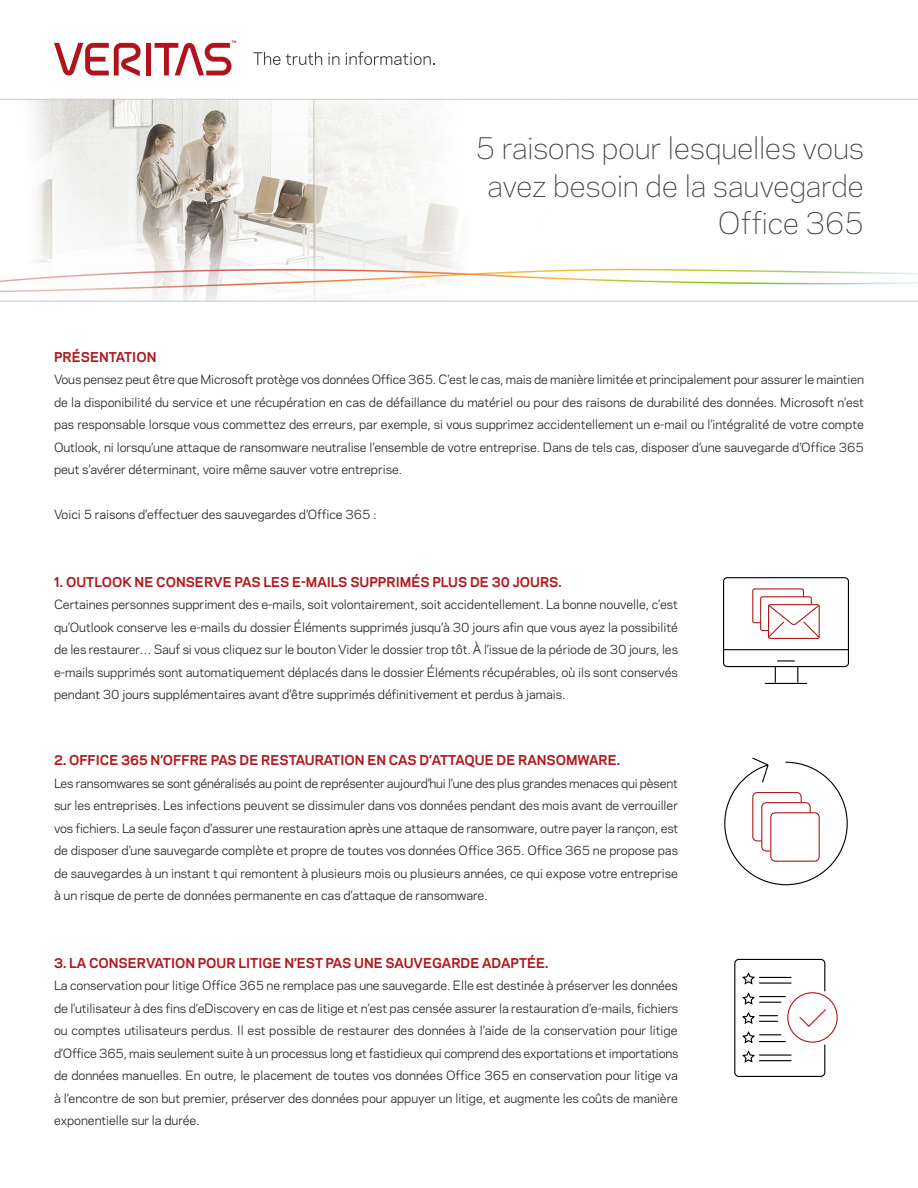
<style>
.page{position:relative;width:918px;height:1188px;background:#fff}
.page>*{position:absolute;margin:0;border:0;box-sizing:border-box;transform-origin:0 0}
.t1{font:300 28.5px/37.5px "Polaris";letter-spacing:-.015em;color:#414142;text-align:right}
.Paragraph_Title{font:700 12.75px "Polaris";color:#b1181e}
.Body_Copy{font:12px/22.5px "Polaris";letter-spacing:-.005em;color:#231f20;text-align:justify}
</style>
<div class="page">
<img style="left:0;top:100px;width:918px;height:201px">
<svg style="left:253px;top:52px;width:69px;height:13px"></svg>
<svg style="left:328px;top:53px;width:11px;height:12px"></svg>
<svg style="left:346px;top:52px;width:89px;height:13px"></svg>
<hr style="left:146px;top:43px;width:4px;height:32px;background:#b0131c">
<svg style="left:54px;top:43px;width:87px;height:33px"></svg>
<svg style="left:155px;top:40px;width:81px;height:35px"></svg>
<hr style="left:0;top:99px;width:918px;height:1px;background:#c9cad4">
<hr style="left:0;top:301px;width:918px;height:1px;background:#c9cad4">
<div style="left:723px;top:577px;width:126px;height:90px;border:1px solid #000;border-radius:4px"></div>
<hr style="left:765px;top:683px;width:42px;height:1px;background:#000">
<hr style="left:724px;top:649px;width:124px;height:1px;background:#000">
<svg style="left:775px;top:660px;width:23px;height:22px"></svg>
<svg style="left:752px;top:588px;width:68px;height:51px"></svg>
<svg style="left:799px;top:1009px;width:27px;height:18px"></svg>
<div style="left:787px;top:992px;width:51px;height:51px;border:1px solid #b1181e;border-radius:50%"></div>
<hr style="left:760px;top:977px;width:31px;height:1px;background:#000">
<hr style="left:760px;top:982px;width:31px;height:2px;background:#000">
<hr style="left:760px;top:1055px;width:31px;height:1px;background:#000">
<hr style="left:760px;top:1060px;width:31px;height:1px;background:#000">
<div style="left:734px;top:959px;width:91px;height:118px;border:1px solid #000;border-radius:4px"></div>
<svg style="left:742px;top:972px;width:13px;height:13px"></svg>
<svg style="left:742px;top:992px;width:43px;height:32px"></svg>
<svg style="left:742px;top:1031px;width:43px;height:13px"></svg>
<svg style="left:742px;top:1050px;width:13px;height:13px"></svg>
<svg style="left:724px;top:757px;width:124px;height:129px"></svg>
<h1 class="t1" style="left:476px;top:128px;width:390px">5 raisons pour lesquelles vous avez besoin de la sauvegarde<br>Office 365</h1>
<p class="Paragraph_Title" style="left:54px;top:347px;width:104px">PRÉSENTATION</p>
<p class="Body_Copy" style="left:54px;top:367px;width:812px">Vous pensez peut être que Microsoft protège vos données Office 365. C’est le cas, mais de manière limitée et principalement pour assurer le maintien de la disponibilité du service et une récupération en cas de défaillance du matériel ou pour des raisons de durabilité des données. Microsoft n’est pas responsable lorsque vous commettez des erreurs, par exemple, si vous supprimez accidentellement un e-mail ou l’intégralité de votre compte Outlook, ni lorsqu’une attaque de ransomware neutralise l’ensemble de votre entreprise. Dans de tels cas, disposer d’une sauvegarde d’Office 365 peut s’avérer déterminant, voire même sauver votre entreprise.</p>
<p class="Body_Copy" style="left:54px;top:502px;width:324px">Voici 5 raisons d’effectuer des sauvegardes d’Office 365 :</p>
<p class="Paragraph_Title" style="left:54px;top:572px;width:509px">1. OUTLOOK NE CONSERVE PAS LES E-MAILS SUPPRIMÉS PLUS DE 30 JOURS.</p>
<p class="Body_Copy" style="left:54px;top:592px;width:626px">Certaines personnes suppriment des e-mails, soit volontairement, soit accidentellement. La bonne nouvelle, c’est qu’Outlook conserve les e-mails du dossier Éléments supprimés jusqu’à 30 jours afin que vous ayez la possibilité de les restaurer… Sauf si vous cliquez sur le bouton Vider le dossier trop tôt. À l’issue de la période de 30 jours, les e-mails supprimés sont automatiquement déplacés dans le dossier Éléments récupérables, où ils sont conservés pendant 30 jours supplémentaires avant d’être supprimés définitivement et perdus à jamais.</p>
<p class="Paragraph_Title" style="left:54px;top:750px;width:567px">2. OFFICE 365 N’OFFRE PAS DE RESTAURATION EN CAS D’ATTAQUE DE RANSOMWARE.</p>
<p class="Body_Copy" style="left:54px;top:771px;width:626px">Les ransomwares se sont généralisés au point de représenter aujourd’hui l’une des plus grandes menaces qui pèsent sur les entreprises. Les infections peuvent se dissimuler dans vos données pendant des mois avant de verrouiller vos fichiers. La seule façon d’assurer une restauration après une attaque de ransomware, outre payer la rançon, est de disposer d’une sauvegarde complète et propre de toutes vos données Office 365. Office 365 ne propose pas de sauvegardes à un instant t qui remontent à plusieurs mois ou plusieurs années, ce qui expose votre entreprise à un risque de perte de données permanente en cas d’attaque de ransomware.</p>
<p class="Paragraph_Title" style="left:54px;top:953px;width:496px">3. LA CONSERVATION POUR LITIGE N’EST PAS UNE SAUVEGARDE ADAPTÉE.</p>
<p class="Body_Copy" style="left:54px;top:973px;width:626px">La conservation pour litige Office 365 ne remplace pas une sauvegarde. Elle est destinée à préserver les données de l’utilisateur à des fins d’eDiscovery en cas de litige et n’est pas censée assurer la restauration d’e-mails, fichiers ou comptes utilisateurs perdus. Il est possible de restaurer des données à l’aide de la conservation pour litige d’Office 365, mais seulement suite à un processus long et fastidieux qui comprend des exportations et importations de données manuelles. En outre, le placement de toutes vos données Office 365 en conservation pour litige va à l’encontre de son but premier, préserver des données pour appuyer un litige, et augmente les coûts de manière exponentielle sur la durée.</p>
</div>
